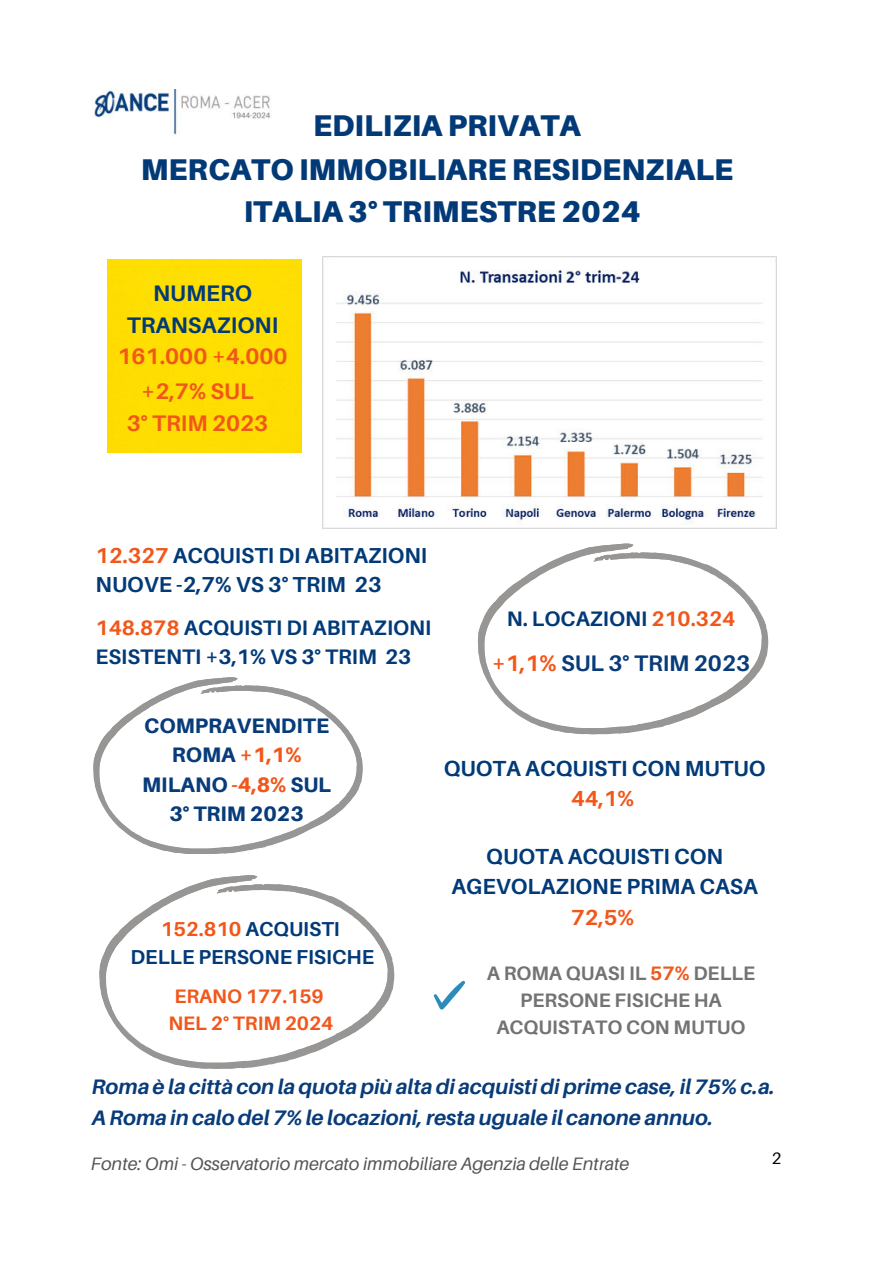
<style>
.page{position:relative;width:894px;height:1264px;background:#fff}
.page>*{position:absolute;margin:0;border:0;box-sizing:border-box;transform-origin:0 0}
.t1{font:900 30px/41.7px "Aileron";color:#023a78;text-align:center}
.t2{font:700 22.5px/31.5px "Aileron";color:#f2571a;text-align:center}
.t3{font:700 22.5px "Aileron";color:#083b79}
.t4{font:700 22.5px/31.5px "Aileron";color:#023a78;text-align:center}
.t5{font:700 21.9px/30.3px "Aileron";color:#023a78;text-align:center}
.t6{font:700 21.9px "Aileron";color:#f2571a}
.t7{font:700 21.6px/29.2px "Aileron";color:#023a78}
.t8{font:italic 700 21px "Aileron";color:#083b79}
.t9{font:700 21px/29.2px "Aileron";color:#023a78}
.t10{font:800 21px/29.2px "Aileron";color:#083b79;text-align:center}
.t11{font:700 20.1px/28.2px "Aileron";color:#023a78;text-align:center}
.t12{font:700 19.5px/27px "Aileron";color:#737373;text-align:center}
.t13{font:700 19.5px/27px "Aileron";color:#f2571a;text-align:center}
.t14{font:italic 18px "Aileron";color:#545454}
.t15{font:16.5px "Aileron";color:#000}
.s1{color:#f2571a}
</style>
<div class="page">
<svg style="left:99px;top:875px;width:294px;height:193px"></svg>
<svg style="left:477px;top:543px;width:290px;height:191px"></svg>
<img style="left:91px;top:89px;width:179px;height:46px">
<svg style="left:93px;top:677px;width:269px;height:176px"></svg>
<svg style="left:433px;top:980px;width:32px;height:29px"></svg>
<div style="left:108px;top:259px;width:193px;height:193px;background:#fedd02"></div>
<img style="left:323px;top:256px;width:453px;height:272px">
<h1 class="t1" style="left:313px;top:104px;width:269px">EDILIZIA PRIVATA</h1>
<h1 class="t1" style="left:141px;top:149px;width:594px">MERCATO IMMOBILIARE RESIDENZIALE<br>ITALIA 3° TRIMESTRE 2024</h1>
<p class="t4" style="left:127px;top:278px;width:153px">NUMERO<br>TRANSAZIONI</p>
<p class="t2" style="left:117px;top:341px;width:172px">161.000 +4.000</p>
<p class="t2" style="left:127px;top:376px;width:143px">+2,7% SUL<br>3° TRIM 2023</p>
<p class="t7" style="left:95px;top:540px;width:333px"><span class="s1">12.327</span> ACQUISTI DI ABITAZIONI<br>NUOVE -2,7% VS 3° TRIM 23</p>
<p class="t9" style="left:95px;top:613px;width:337px"><span class="s1">148.878</span> ACQUISTI DI ABITAZIONI<br>ESISTENTI +3,1% VS 3° TRIM 23</p>
<p class="t9" style="left:506px;top:604px;width:230px">N. LOCAZIONI <span class="s1">210.324</span></p>
<p class="t3" style="left:491px;top:651px;width:260px"><span class="s1">+1,1%</span> SUL 3° TRIM 2023</p>
<p class="t10" style="left:142px;top:711px;width:190px">COMPRAVENDITE<br>ROMA <span class="s1">+1,1%<br></span>MILANO <span class="s1">-4,8%</span> SUL<br>3° TRIM 2023</p>
<p class="t11" style="left:130px;top:914px;width:245px"><span class="s1">152.810</span> ACQUISTI<br>DELLE PERSONE FISICHE</p>
<p class="t13" style="left:168px;top:982px;width:166px">ERANO 177.159<br>NEL 2° TRIM 2024</p>
<p class="t5" style="left:444px;top:753px;width:323px">QUOTA ACQUISTI CON MUTUO</p>
<p class="t6" style="left:571px;top:786px;width:64px">44,1%</p>
<p class="t5" style="left:451px;top:841px;width:308px">QUOTA ACQUISTI CON<br>AGEVOLAZIONE PRIMA CASA</p>
<p class="t6" style="left:571px;top:904px;width:64px">72,5%</p>
<p class="t12" style="left:486px;top:960px;width:270px">A ROMA QUASI IL <span class="s1">57%</span> DELLE<br>PERSONE FISICHE HA<br>ACQUISTATO CON MUTUO</p>
<p class="t8" style="left:92px;top:1075px;width:684px">Roma è la città con la quota più alta di acquisti di prime case, il 75% c.a.</p>
<p class="t8" style="left:92px;top:1105px;width:622px">A Roma in calo del 7% le locazioni, resta uguale il canone annuo.</p>
<p class="t14" style="left:91px;top:1154px;width:540px">Fonte: Omi - Osservatorio mercato immobiliare Agenzia delle Entrate</p>
<p class="t15" style="left:771px;top:1148px;width:11px">2</p>
</div>
